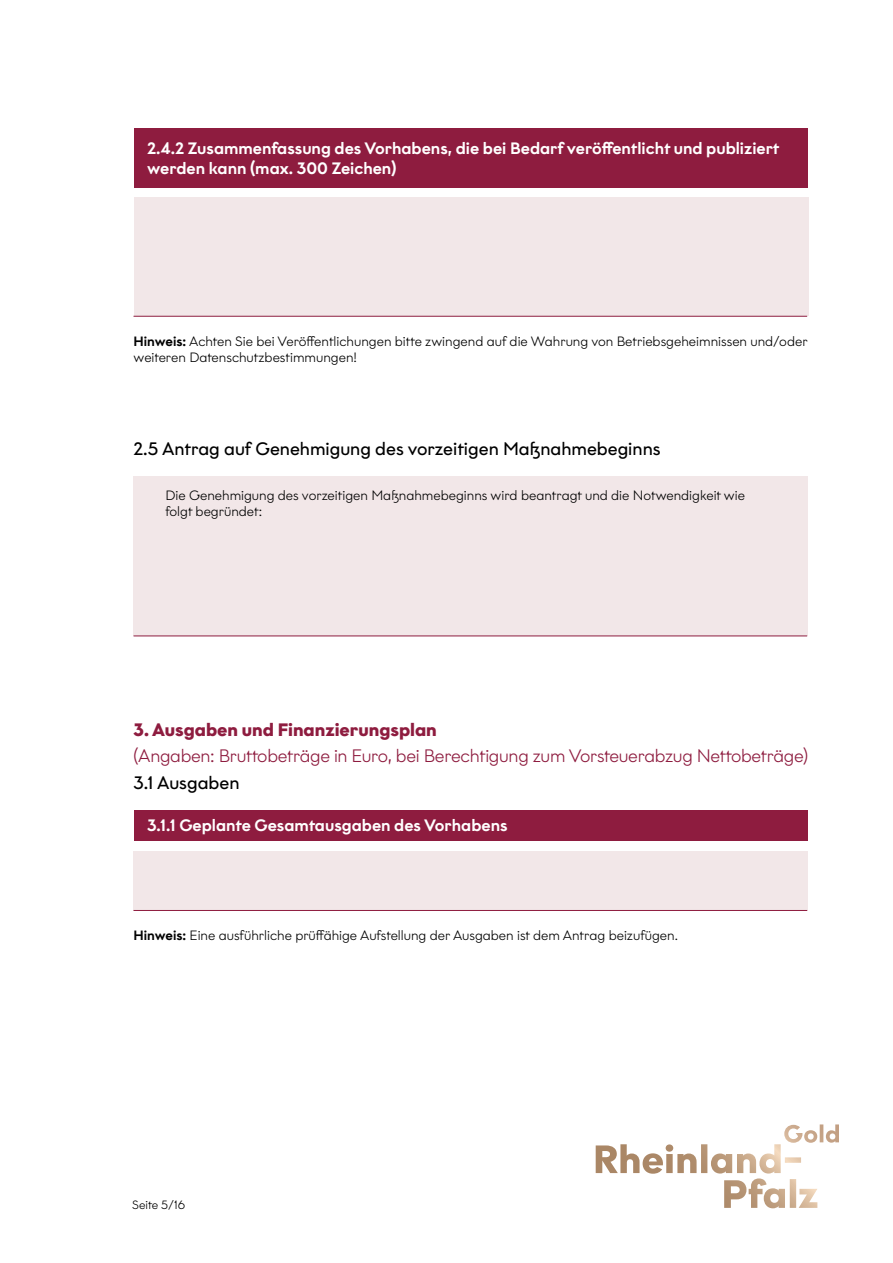
<style>
.page{position:relative;width:893px;height:1263px;background:#fff}
.page>*{position:absolute;margin:0;border:0;box-sizing:border-box;transform-origin:0 0}
.t1{font:300 18px "Graphit";letter-spacing:-.015em;color:#8e1c3f}
.t2{font:18px "Graphit";color:#000}
.t3{font:700 18px "Graphit";color:#8e1c3f}
.t4{font:500 16.5px/19.8px "Graphit";color:#fff}
.p_Formular{font:300 13.5px/16.2px "Graphit";color:#000}
.t5{font:300 12px "Graphit";color:#000}
.s1{font-weight:500}
</style>
<div class="page">
<svg style="left:596px;top:1124px;width:243px;height:84px"></svg>
<div style="left:134px;top:852px;width:674px;height:59px;background:#f2e7e8"></div>
<div style="left:135px;top:198px;width:674px;height:118px;background:#f2e7e8"></div>
<hr style="left:134px;top:316px;width:673px;height:1px;background:#8e1c3f">
<div style="left:134px;top:128px;width:673px;height:59px;background:#8e1c3f"></div>
<div style="left:134px;top:477px;width:674px;height:159px;background:#f2e7e8"></div>
<hr style="left:134px;top:635px;width:673px;height:1px;background:#8e1c3f">
<div style="left:134px;top:810px;width:673px;height:30px;background:#8e1c3f"></div>
<hr style="left:134px;top:910px;width:673px;height:1px;background:#8e1c3f">
<h4 class="t4" style="left:147px;top:138px;width:634px">2.4.2 Zusammenfassung des Vorhabens, die bei Bedarf veröffentlicht und publiziert werden kann (max. 300 Zeichen)</h4>
<p class="p_Formular" style="left:134px;top:333px;width:676px"><span class="s1">Hinweis:</span> Achten Sie bei Veröffentlichungen bitte zwingend auf die Wahrung von Betriebsgeheimnissen und/oder weiteren Datenschutzbestimmungen!</p>
<h3 class="t2" style="left:134px;top:438px;width:529px">2.5 Antrag auf Genehmigung des vorzeitigen Maßnahmebeginns</h3>
<p class="p_Formular" style="left:165px;top:487px;width:581px">Die Genehmigung des vorzeitigen Maßnahmebeginns wird beantragt und die Notwendigkeit wie folgt begründet:</p>
<h2 class="t3" style="left:134px;top:718px;width:305px">3. Ausgaben und Finanzierungsplan</h2>
<h2 class="t1" style="left:134px;top:745px;width:676px">(Angaben: Bruttobeträge in Euro, bei Berechtigung zum Vorsteuerabzug Nettobeträge)</h2>
<h3 class="t2" style="left:134px;top:771px;width:107px">3.1 Ausgaben</h3>
<h4 class="t4" style="left:147px;top:815px;width:362px">3.1.1 Geplante Gesamtausgaben des Vorhabens</h4>
<p class="p_Formular" style="left:134px;top:927px;width:546px"><span class="s1">Hinweis:</span> Eine ausführliche prüffähige Aufstellung der Ausgaben ist dem Antrag beizufügen.</p>
<p class="t5" style="left:132px;top:1197px;width:54px">Seite 5/16</p>
</div>
